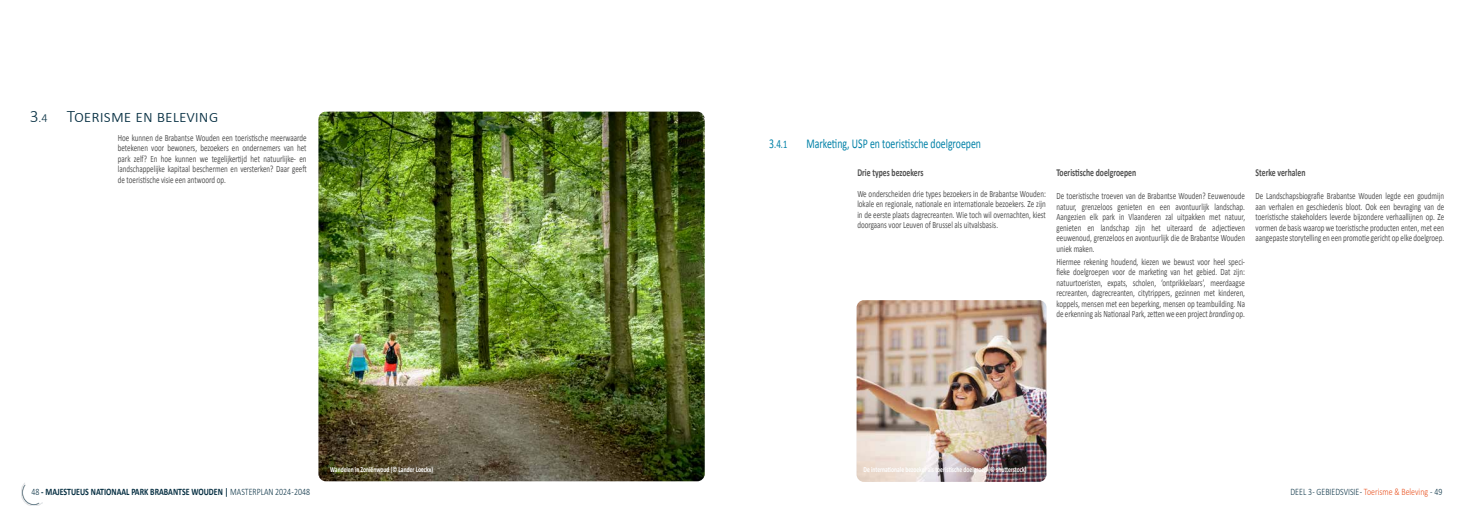
<style>
.page{position:relative;width:1474px;height:521px;background:#fff}
.page>*{position:absolute;margin:0;border:0;box-sizing:border-box;transform-origin:0 0}
.t1{font:300 17.5px "Calibri";color:#062f42}
.t2{font:13.47px "Calibri";color:#0081a7;scale:.73 1}
.t3{font:11.55px "Calibri";color:#0081a7;scale:.73 1}
.t4{font:700 10.59px "Calibri";color:#505050;scale:.73 1}
.t5{font:700 9.8px "Calibri";color:#062f42;scale:.8 1}
.t6{font:300 9.8px "Calibri";color:#062f42;scale:.8 1}
.t7{font:9.62px/10.5px "Calibri";color:#505050;text-align:justify;scale:.73 1}
.t8{font:700 7.7px "Calibri";color:#fff;scale:.73 1}
.s1{font-size:12.25px}
.s2{font-size:13.47px}
.s3{font-size:12.51px}
.s4{font-style:italic}
.s5{font-weight:300}
.s6{color:#e94e1b}
</style>
<div class="page">
<img style="left:21px;top:483px;width:22px;height:22px">
<img style="left:318px;top:112px;width:386px;height:369px">
<img style="left:856px;top:300px;width:190px;height:182px">
<h2 class="t1" style="left:30px;top:106px;width:190px">3<span class="s1">.4</span> Toerisme en beleving</h2>
<p class="t7" style="left:118px;top:132px;width:260px">Hoe kunnen de Brabantse Wouden een toeristische meerwaarde betekenen voor bewoners, bezoekers en ondernemers van het</p>
<p class="t3" style="left:769px;top:136px;width:26px"><span class="s2">3</span>.<span class="s3">4</span>.1</p>
<p class="t2" style="left:806px;top:134px;width:241px">Marketing, USP en toeristische doelgroepen</p>
<p class="t7" style="left:118px;top:153px;width:260px">park zelf? En hoe kunnen we tegelijkertijd het natuurlijke- en landschappelijke kapitaal beschermen en versterken? Daar geeft</p>
<h6 class="t4" style="left:857px;top:165px;width:92px">Drie types bezoekers</h6>
<p class="t7" style="left:118px;top:174px;width:149px">de toeristische visie een antwoord op.</p>
<p class="t7" style="left:857px;top:188px;width:260px">We onderscheiden drie types bezoekers in de Brabantse Wouden: lokale en regionale, nationale en internationale bezoekers. Ze zijn in de eerste plaats dagrecreanten. Wie toch wil overnachten, kiest doorgaans voor Leuven of Brussel als uitvalsbasis.</p>
<h4 class="t4" style="left:1056px;top:165px;width:111px">Toeristische doelgroepen</h4>
<p class="t7" style="left:1056px;top:191px;width:260px">De toeristische troeven van de Brabantse Wouden? Eeuwenoude natuur, grenzeloos genieten en een avontuurlijk landschap.<br>Aangezien elk park in Vlaanderen zal uitpakken met natuur, genieten en landschap zijn het uiteraard de adjectieven eeuwenoud, grenzeloos en avontuurlijk die de Brabantse Wouden</p>
<p class="t7" style="left:1056px;top:243px;width:54px">uniek maken.</p>
<p class="t7" style="left:1056px;top:256px;width:260px">Hiermee rekening houdend, kiezen we bewust voor heel speci&shy;fieke doelgroepen voor de marketing van het gebied. Dat zijn: natuurtoeristen, expats, scholen, ‘ontprikkelaars’, meerdaagse recreanten, dagrecreanten, citytrippers, gezinnen met kinderen, koppels, mensen met een beperking, mensen op teambuilding. Na de erkenning als Nationaal Park, zetten we een project <span class="s4">branding</span> op.</p>
<h4 class="t4" style="left:1255px;top:165px;width:70px">Sterke verhalen</h4>
<p class="t7" style="left:1255px;top:191px;width:260px">De Landschapsbiografie Brabantse Wouden legde een goudmijn aan verhalen en geschiedenis bloot. Ook een bevraging van de toeristische stakeholders leverde bijzondere verhaallijnen op. Ze vormen de basis waarop we toeristische producten enten, met een aangepaste storytelling en een promotie gericht op elke doelgroep.</p>
<p class="t8" style="left:330px;top:464px;width:143px">Wandelen in Zoniënwoud (© Lander Loeckx)</p>
<p class="t8" style="left:863px;top:464px;width:225px">De internationale bezoeker als toeristische doelgroep (© shutterstock)</p>
<p class="t5" style="left:32px;top:485px;width:349px"><span class="s5">48</span> - MAJESTUEUS NATIONAAL PARK BRABANTSE WOUDEN | <span class="s5">MASTERPLAN 2024 -2048</span></p>
<p class="t6" style="left:1290px;top:486px;width:191px">DEEL 3 - GEBIEDSVISIE - <span class="s6">Toerisme &amp; Beleving</span> - 49</p>
</div>
